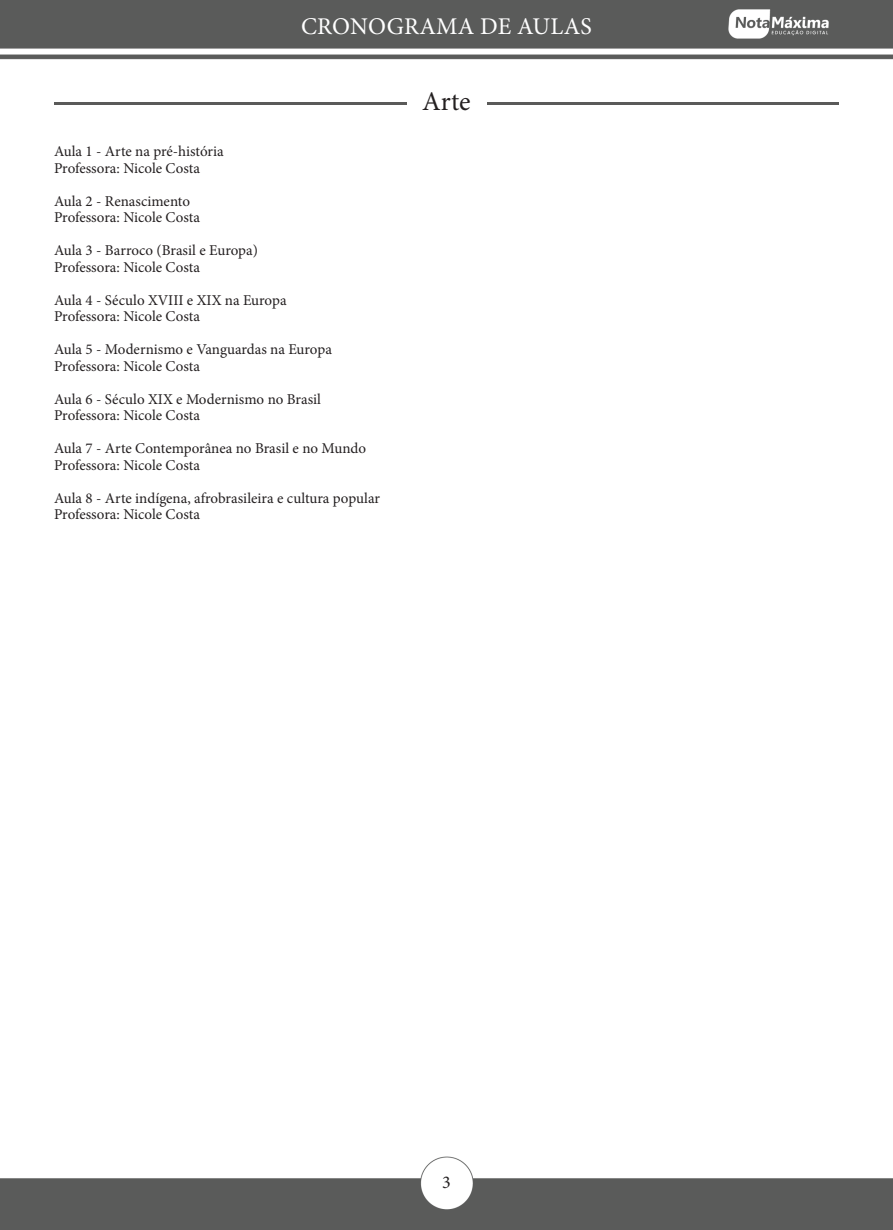
<style>
.page{position:relative;width:893px;height:1230px;background:#fff}
.page>*{position:absolute;margin:0;border:0;box-sizing:border-box;transform-origin:0 0}
.t1{font:27px "Minion Pro";color:#231f20}
.t2{font:24px "Minion Pro";letter-spacing:.01em;color:#fff}
.t3{font:18px "Minion Pro";color:#231f20}
.t4{font:15px "Minion Pro";color:#231f20}
</style>
<div class="page">
<img style="left:0;top:0;width:893px;height:1230px">
<hr style="left:54px;top:102px;width:352px;height:3px;background:#5a5a59">
<hr style="left:487px;top:102px;width:352px;height:3px;background:#5a5a59">
<h2 class="t2" style="left:301px;top:10px;width:292px">CRONOGRAMA DE AULAS</h2>
<p class="t4" style="left:54px;top:142px;width:171px">Aula 1 - Arte na pré-história</p>
<p class="t4" style="left:54px;top:158px;width:148px">Professora: Nicole Costa</p>
<p class="t4" style="left:54px;top:191px;width:138px">Aula 2 - Renascimento</p>
<p class="t4" style="left:54px;top:208px;width:148px">Professora: Nicole Costa</p>
<p class="t4" style="left:54px;top:241px;width:205px">Aula 3 - Barroco (Brasil e Europa)</p>
<p class="t4" style="left:54px;top:257px;width:148px">Professora: Nicole Costa</p>
<p class="t4" style="left:54px;top:290px;width:234px">Aula 4 - Século XVIII e XIX na Europa</p>
<p class="t4" style="left:54px;top:307px;width:148px">Professora: Nicole Costa</p>
<p class="t4" style="left:54px;top:340px;width:279px">Aula 5 - Modernismo e Vanguardas na Europa</p>
<p class="t4" style="left:54px;top:356px;width:148px">Professora: Nicole Costa</p>
<p class="t4" style="left:54px;top:389px;width:269px">Aula 6 - Século XIX e Modernismo no Brasil</p>
<p class="t4" style="left:54px;top:406px;width:148px">Professora: Nicole Costa</p>
<p class="t4" style="left:54px;top:439px;width:314px">Aula 7 - Arte Contemporânea no Brasil e no Mundo</p>
<p class="t4" style="left:54px;top:455px;width:148px">Professora: Nicole Costa</p>
<p class="t4" style="left:54px;top:488px;width:327px">Aula 8 - Arte indígena, afrobrasileira e cultura popular</p>
<p class="t4" style="left:54px;top:505px;width:148px">Professora: Nicole Costa</p>
<p class="t1" style="left:422px;top:83px;width:50px">Arte</p>
<p class="t3" style="left:442px;top:1170px;width:10px">3</p>
</div>
